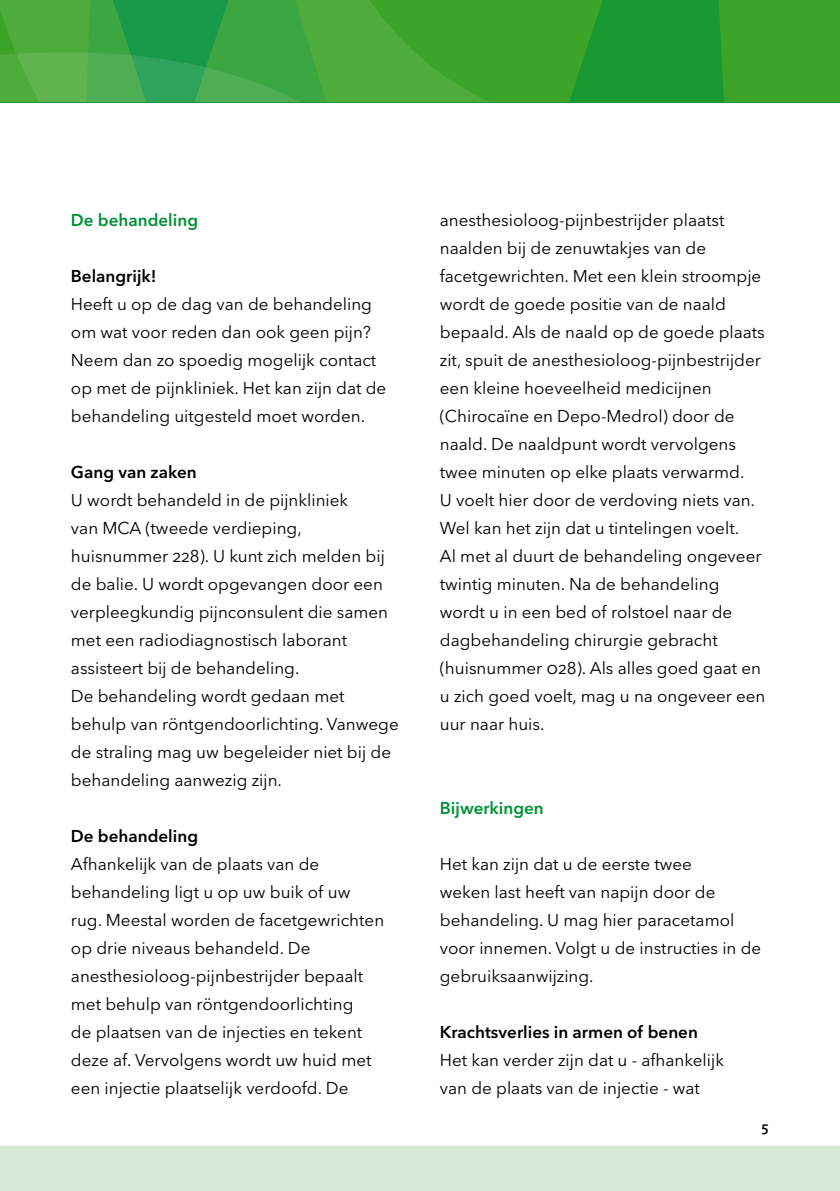
<style>
.page{position:relative;width:840px;height:1191px;background:#fff}
.page>*{position:absolute;margin:0;border:0;box-sizing:border-box;transform-origin:0 0}
.t1{font:17px/28px "Avenir Next LT Pro";color:#000}
.t2{font:600 17px "Avenir Next LT Pro";color:#000}
.t3{font:600 17px "Avenir Next LT Pro";color:#009037}
.t4{font:600 14px "Avenir Next LT Pro";color:#000}
</style>
<div class="page">
<svg style="left:0;top:0;width:839px;height:102px;background:#36a333"></svg>
<svg style="left:0;top:52px;width:300px;height:50px;background:#45aa4d"></svg>
<div style="left:0;top:1145px;width:839px;height:46px;background:#d7ead7"></div>
<p class="t3" style="left:71px;top:210px;width:129px">De behandeling</p>
<p class="t2" style="left:71px;top:266px;width:87px">Belangrijk!</p>
<p class="t1" style="left:71px;top:290px;width:317px">Heeft u op de dag van de behandeling om wat voor reden dan ook geen pijn?<br>Neem dan zo spoedig mogelijk contact op met de pijnkliniek. Het kan zijn dat de behandeling uitgesteld moet worden.</p>
<p class="t2" style="left:71px;top:462px;width:127px">Gang van zaken</p>
<p class="t1" style="left:71px;top:486px;width:329px">U wordt behandeld in de pijnkliniek<br>van MCA (tweede verdieping, huisnummer 228). U kunt zich melden bij de balie. U wordt opgevangen door een verpleegkundig pijnconsulent die samen met een radiodiagnostisch laborant assisteert bij de behandeling.<br>De behandeling wordt gedaan met behulp van röntgendoorlichting. Vanwege de straling mag uw begeleider niet bij de behandeling aanwezig zijn.</p>
<p class="t2" style="left:71px;top:826px;width:129px">De behandeling</p>
<p class="t1" style="left:71px;top:850px;width:314px">Afhankelijk van de plaats van de behandeling ligt u op uw buik of uw rug. Meestal worden de facetgewrichten op drie niveaus behandeld. De anesthesioloog-pijnbestrijder bepaalt met behulp van röntgendoorlichting<br>de plaatsen van de injecties en tekent deze af. Vervolgens wordt uw huid met een injectie plaatselijk verdoofd. De</p>
<p class="t1" style="left:439px;top:206px;width:327px">anesthesioloog-pijnbestrijder plaatst naalden bij de zenuwtakjes van de facetgewrichten. Met een klein stroompje wordt de goede positie van de naald bepaald. Als de naald op de goede plaats zit, spuit de anesthesioloog-pijnbestrijder een kleine hoeveelheid medicijnen (Chirocaïne en Depo-Medrol) door de naald. De naaldpunt wordt vervolgens twee minuten op elke plaats verwarmd.<br>U voelt hier door de verdoving niets van.<br>Wel kan het zijn dat u tintelingen voelt.<br>Al met al duurt de behandeling ongeveer twintig minuten. Na de behandeling wordt u in een bed of rolstoel naar de dagbehandeling chirurgie gebracht (huisnummer 028). Als alles goed gaat en u zich goed voelt, mag u na ongeveer een uur naar huis.</p>
<p class="t3" style="left:439px;top:798px;width:105px">Bijwerkingen</p>
<p class="t1" style="left:439px;top:850px;width:323px">Het kan zijn dat u de eerste twee<br>weken last heeft van napijn door de behandeling. U mag hier paracetamol voor innemen. Volgt u de instructies in de gebruiksaanwijzing.</p>
<p class="t2" style="left:439px;top:1022px;width:259px">Krachtsverlies in armen of benen</p>
<p class="t1" style="left:439px;top:1046px;width:285px">Het kan verder zijn dat u - afhankelijk van de plaats van de injectie - wat</p>
<p class="t4" style="left:760px;top:1118px;width:9px">5</p>
</div>
